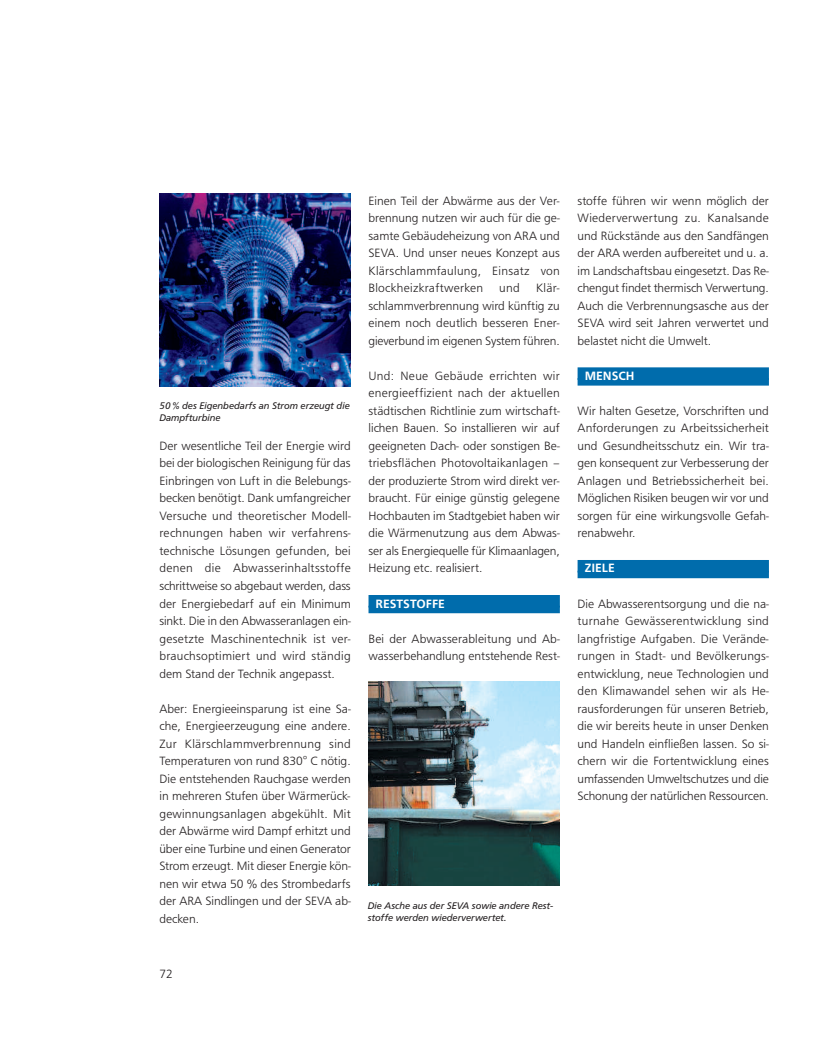
<style>
.page{position:relative;width:815px;height:1053px;background:#fff}
.page>*{position:absolute;margin:0;border:0;box-sizing:border-box;transform-origin:0 0}
.t1{font:300 12.5px/17.5px "Front Page";color:#231f20;text-align:justify}
.t2{font:700 12.5px "Front Page";color:#fff}
.t3{font:italic 10px/12.5px "Front Page";color:#231f20}
</style>
<div class="page">
<div style="left:369px;top:595px;width:191px;height:12px;background:#006cac"></div>
<div style="left:369px;top:605px;width:191px;height:8px;background:#006cac"></div>
<div style="left:578px;top:367px;width:191px;height:13px;background:#006cac"></div>
<div style="left:578px;top:378px;width:191px;height:7px;background:#006cac"></div>
<div style="left:578px;top:560px;width:191px;height:12px;background:#006cac"></div>
<div style="left:578px;top:570px;width:191px;height:8px;background:#006cac"></div>
<img style="left:159px;top:194px;width:192px;height:192px">
<img style="left:369px;top:681px;width:191px;height:204px">
<p class="t3" style="left:159px;top:399px;width:192px">50 % des Eigenbedarfs an Strom erzeugt die<br>Dampfturbine</p>
<p class="t1" style="left:159px;top:438px;width:193px">Der wesentliche Teil der Energie wird bei der biologischen Reinigung für das Einbringen von Luft in die Belebungs&shy;becken benötigt. Dank umfangreicher Versuche und theoretischer Modell&shy;rechnungen haben wir verfahrens&shy;technische Lösungen gefunden, bei denen die Abwasserinhaltsstoffe schrittweise so abgebaut werden, dass der Energiebedarf auf ein Minimum sinkt. Die in den Abwasseranlagen ein&shy;gesetzte Maschinentechnik ist ver&shy;brauchsoptimiert und wird ständig dem Stand der Technik angepasst.</p>
<p class="t1" style="left:159px;top:700px;width:193px">Aber: Energieeinsparung ist eine Sa&shy;che, Energieerzeugung eine andere.<br>Zur Klärschlammverbrennung sind Temperaturen von rund 830° C nötig.<br>Die entstehenden Rauchgase werden in mehreren Stufen über Wärmerück&shy;gewinnungsanlagen abgekühlt. Mit der Abwärme wird Dampf erhitzt und über eine Turbine und einen Generator Strom erzeugt. Mit dieser Energie kön&shy;nen wir etwa 50 % des Strombedarfs der ARA Sindlingen und der SEVA ab&shy;decken.</p>
<p class="t1" style="left:368px;top:193px;width:193px">Einen Teil der Abwärme aus der Ver&shy;brennung nutzen wir auch für die ge&shy;samte Gebäudeheizung von ARA und SEVA. Und unser neues Konzept aus Klärschlammfaulung, Einsatz von Blockheizkraftwerken</p>
<p class="t1" style="left:368px;top:280px;width:193px;text-indent:168px">Klär&shy;schlammverbrennung wird künftig zu einem noch deutlich besseren Ener&shy;gieverbund im eigenen System führen.</p>
<p class="t1" style="left:368px;top:368px;width:193px">Und: Neue Gebäude errichten wir energieeffizient nach der aktuellen städtischen Richtlinie zum wirtschaft&shy;lichen Bauen. So installieren wir auf geeigneten Dach- oder sonstigen Be&shy;triebsflächen Photovoltaikanlagen – der produzierte Strom wird direkt ver&shy;braucht. Für einige günstig gelegene Hochbauten im Stadtgebiet haben wir die Wärmenutzung aus dem Abwas&shy;ser als Energiequelle für Klimaanlagen, Heizung etc. realisiert.</p>
<p class="t2" style="left:376px;top:598px;width:71px">RESTSTOFFE</p>
<p class="t1" style="left:369px;top:630px;width:193px">Bei der Abwasserableitung und Ab&shy;wasserbehandlung entstehende Rest-</p>
<p class="t1" style="left:499px;top:280px;width:22px">und</p>
<p class="t3" style="left:368px;top:899px;width:187px">Die Asche aus der SEVA sowie andere Rest&shy;stoffe werden wiederverwertet.</p>
<p class="t1" style="left:578px;top:193px;width:193px">stoffe führen wir wenn möglich der Wiederverwertung zu. Kanalsande und Rückstände aus den Sandfängen der ARA werden aufbereitet und u. a. im Landschaftsbau eingesetzt. Das Re&shy;chengut findet thermisch Verwertung.<br>Auch die Verbrennungsasche aus der SEVA wird seit Jahren verwertet und belastet nicht die Umwelt.</p>
<p class="t2" style="left:585px;top:371px;width:51px">MENSCH</p>
<p class="t1" style="left:578px;top:403px;width:193px">Wir halten Gesetze, Vorschriften und Anforderungen zu Arbeitssicherheit und Gesundheitsschutz ein. Wir tra&shy;gen konsequent zur Verbesserung der Anlagen und Betriebssicherheit bei.<br>Möglichen Risiken beugen wir vor und sorgen für eine wirkungsvolle Gefah&shy;renabwehr.</p>
<p class="t2" style="left:585px;top:563px;width:32px">ZIELE</p>
<p class="t1" style="left:578px;top:595px;width:193px">Die Abwasserentsorgung und die na&shy;turnahe Gewässerentwicklung sind langfristige Aufgaben. Die Verände&shy;rungen in Stadt- und Bevölkerungs&shy;entwicklung, neue Technologien und den Klimawandel sehen wir als He&shy;rausforderungen für unseren Betrieb, die wir bereits heute in unser Denken und Handeln einfließen lassen. So si&shy;chern wir die Fortentwicklung eines umfassenden Umweltschutzes und die Schonung der natürlichen Ressourcen.</p>
<p class="t1" style="left:159px;top:965px;width:15px">72</p>
</div>
